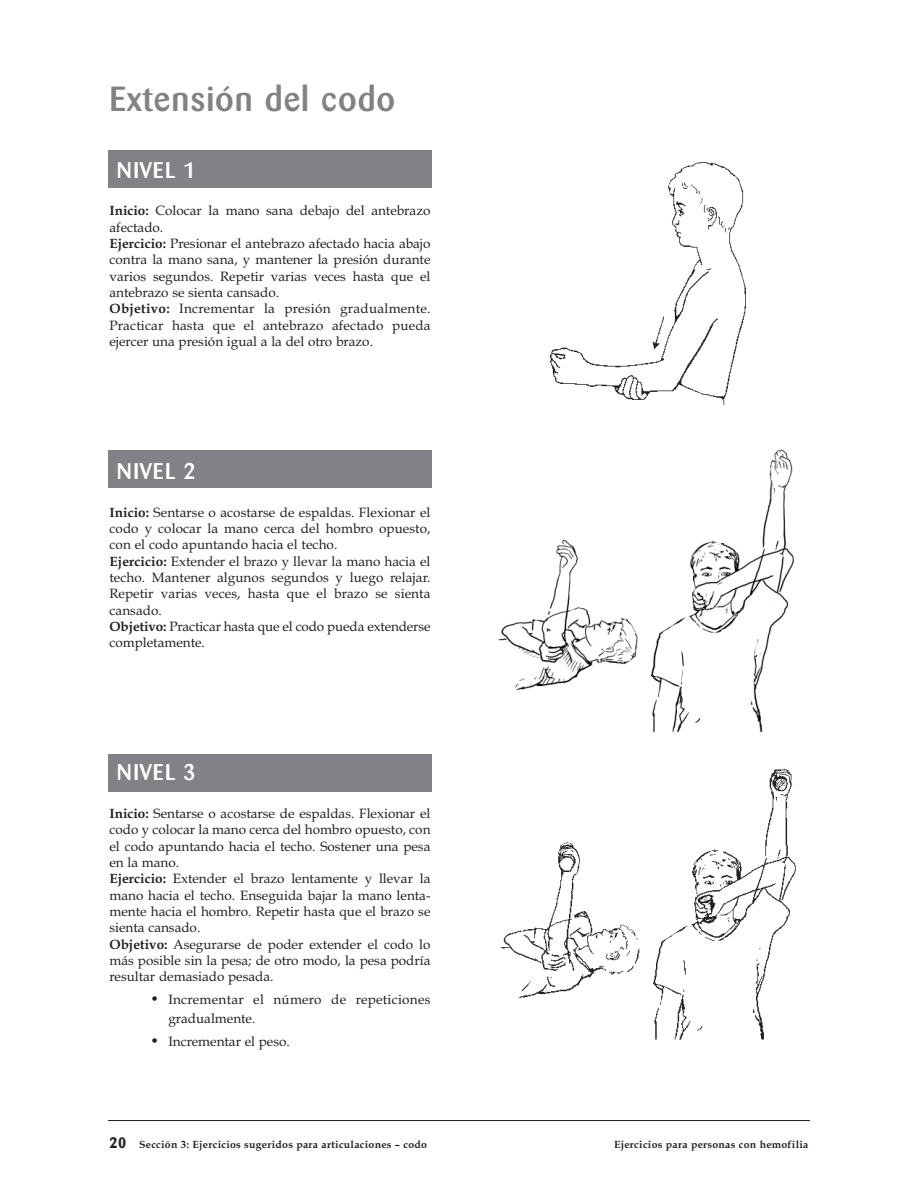
<style>
.page{position:relative;width:918px;height:1188px;background:#fff}
.page>*{position:absolute;margin:0;border:0;box-sizing:border-box;transform-origin:0 0}
.t1{font:500 34.5px "Barmeno";letter-spacing:.025em;color:#808285}
.t2{font:500 22.5px "Barmeno";letter-spacing:.05em;color:#fff}
.t3{font:13.5px/16.4px "Book Antiqua";color:#231f20}
.t4{font:13.5px/18.1px "Book Antiqua";letter-spacing:.02em;color:#231f20}
.t5{font:700 10.5px "Book Antiqua";letter-spacing:.025em;color:#231f20}
.s1{font-weight:700}
.s2{font-size:15px}
.s3{font-family:"Barmeno";font-size:15px}
</style>
<div class="page">
<div style="left:108px;top:754px;width:324px;height:37px;background:#808285"></div>
<div style="left:108px;top:451px;width:324px;height:37px;background:#808285"></div>
<div style="left:108px;top:150px;width:324px;height:38px;background:#808285"></div>
<hr style="left:108px;top:1120px;width:702px;height:1px;background:#231f20">
<img style="left:551px;top:163px;width:194px;height:241px">
<img style="left:501px;top:768px;width:295px;height:272px">
<img style="left:498px;top:449px;width:297px;height:283px">
<h1 class="t1" style="left:110px;top:85px;width:287px">Extensión del codo</h1>
<h2 class="t2" style="left:117px;top:160px;width:80px">NIVEL 1</h2>
<p class="t3" style="left:109px;top:202px;width:323px"><span class="s1">Inicio:</span> Colocar la mano sana debajo del antebrazo afectado.<br><span class="s1">Ejercicio:</span> Presionar el antebrazo afectado hacia abajo contra la mano sana, y mantener la presión durante varios segundos. Repetir varias veces hasta que el antebrazo se sienta cansado.<br><span class="s1">Objetivo:</span> Incrementar la presión gradualmente.<br>Practicar hasta que el antebrazo afectado pueda ejercer una presión igual a la del otro brazo.</p>
<h2 class="t2" style="left:117px;top:462px;width:80px">NIVEL 2</h2>
<p class="t3" style="left:109px;top:504px;width:323px"><span class="s1">Inicio:</span> Sentarse o acostarse de espaldas. Flexionar el codo y colocar la mano cerca del hombro opuesto, con el codo apuntando hacia el techo.<br><span class="s1">Ejercicio:</span> Extender el brazo y llevar la mano hacia el techo. Mantener algunos segundos y luego relajar.<br>Repetir varias veces, hasta que el brazo se sienta cansado.<br><span class="s1">Objetivo:</span> Practicar hasta que el codo pueda extenderse completamente.</p>
<h2 class="t2" style="left:117px;top:763px;width:80px">NIVEL 3</h2>
<p class="t3" style="left:109px;top:805px;width:323px"><span class="s1">Inicio:</span> Sentarse o acostarse de espaldas. Flexionar el codo y colocar la mano cerca del hombro opuesto, con el codo apuntando hacia el techo. Sostener una pesa en la mano.<br><span class="s1">Ejercicio:</span> Extender el brazo lentamente y llevar la mano hacia el techo. Enseguida bajar la mano lenta&shy;mente hacia el hombro. Repetir hasta que el brazo se sienta cansado.<br><span class="s1">Objetivo:</span> Asegurarse de poder extender el codo lo más posible sin la pesa; de otro modo, la pesa podría resultar demasiado pesada.</p>
<p class="t4" style="left:168px;top:991px;width:264px;text-indent:-18px"><span class="s2">•</span> Incrementar el número de repeticiones gradualmente.</p>
<p class="t3" style="left:150px;top:1033px;width:141px"><span class="s2">•</span> Incrementar el peso.</p>
<p class="t5" style="left:110px;top:1138px;width:319px"><span class="s3">20</span> Sección 3: Ejercicios sugeridos para articulaciones – codo</p>
<p class="t5" style="left:614px;top:1138px;width:196px">Ejercicios para personas con hemofilia</p>
</div>
